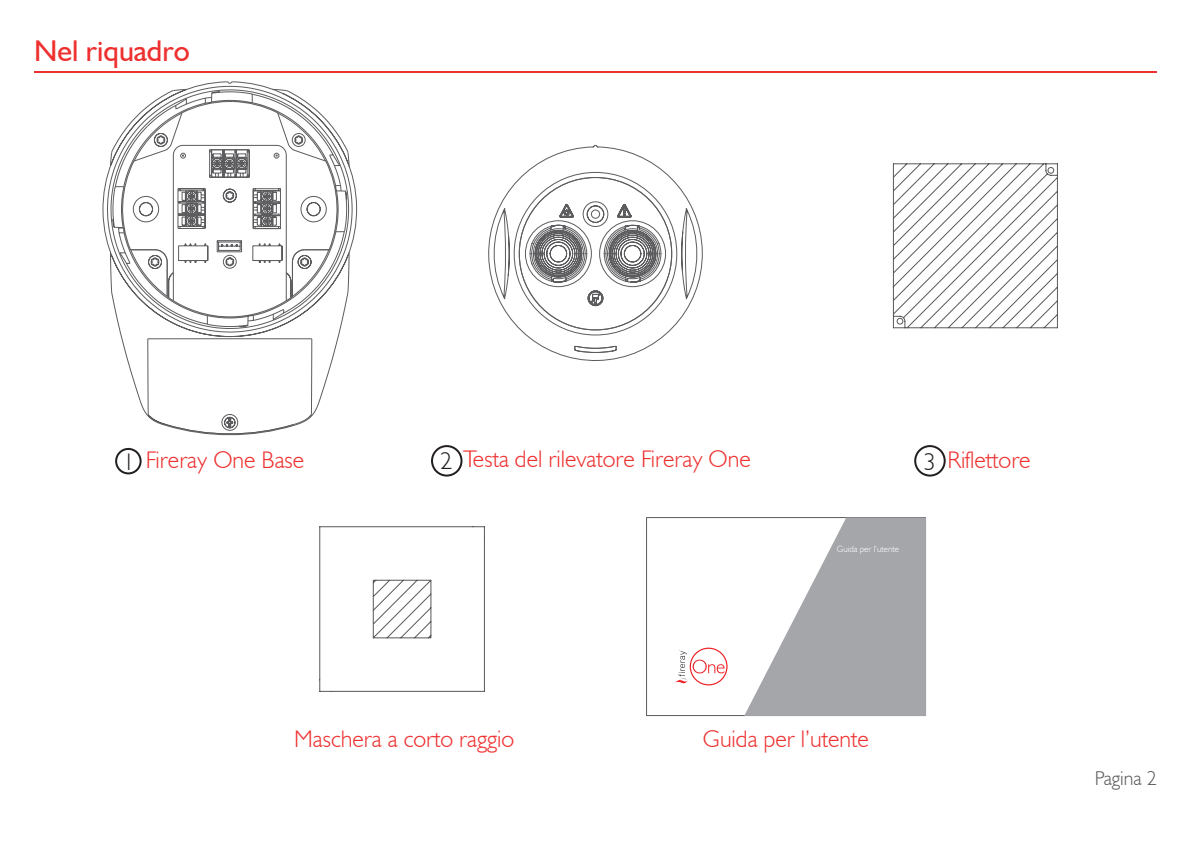
<style>
.page{position:relative;width:1191px;height:842px;background:#fff}
.page>*{position:absolute;margin:0;border:0;box-sizing:border-box;transform-origin:0 0}
.t1{font:30px "Humanist 521 BT";color:#ee302f}
.t2{font:300 24px "Humanist 521 BT";color:#ee302f}
.t3{font:300 20px "Humanist 521 BT";color:#5c5c5f}
.t4{font:300 9px "Humanist 521 BT";color:#fff}
.s1{color:#231f20}
</style>
<div class="page">
<hr style="left:34px;top:71px;width:1123px;height:2px;background:#ee3031">
<svg style="left:102px;top:81px;width:256px;height:207px"></svg>
<svg style="left:111px;top:111px;width:238px;height:325px"></svg>
<svg style="left:112px;top:91px;width:236px;height:237px"></svg>
<svg style="left:744px;top:517px;width:182px;height:199px"></svg>
<svg style="left:675px;top:648px;width:52px;height:38px"></svg>
<svg style="left:892px;top:163px;width:167px;height:166px"></svg>
<svg style="left:488px;top:145px;width:215px;height:216px"></svg>
<svg style="left:518px;top:177px;width:154px;height:176px"></svg>
<svg style="left:319px;top:526px;width:166px;height:166px"></svg>
<div style="left:115px;top:448px;width:27px;height:26px;border:2px solid #231f20;border-radius:50%"></div>
<div style="left:431px;top:445px;width:31px;height:32px;border:2px solid #231f20;border-radius:50%"></div>
<div style="left:914px;top:445px;width:31px;height:32px;border:2px solid #231f20;border-radius:50%"></div>
<p class="t1" style="left:34px;top:33px;width:157px">Nel riquadro</p>
<p class="t2" style="left:123px;top:445px;width:183px"><span class="s1">1</span> Fireray One Base</p>
<p class="t2" style="left:440px;top:444px;width:312px"><span class="s1">2</span> Testa del rilevatore Fireray One</p>
<p class="t2" style="left:924px;top:445px;width:108px"><span class="s1">3</span> Riflettore</p>
<p class="t4" style="left:837px;top:543px;width:64px">Guida per l’utente</p>
<p class="t2" style="left:294px;top:724px;width:221px">Maschera a corto raggio</p>
<p class="t2" style="left:703px;top:724px;width:168px">Guida per l’utente</p>
<p class="t3" style="left:1094px;top:766px;width:64px">Pagina 2</p>
</div>
